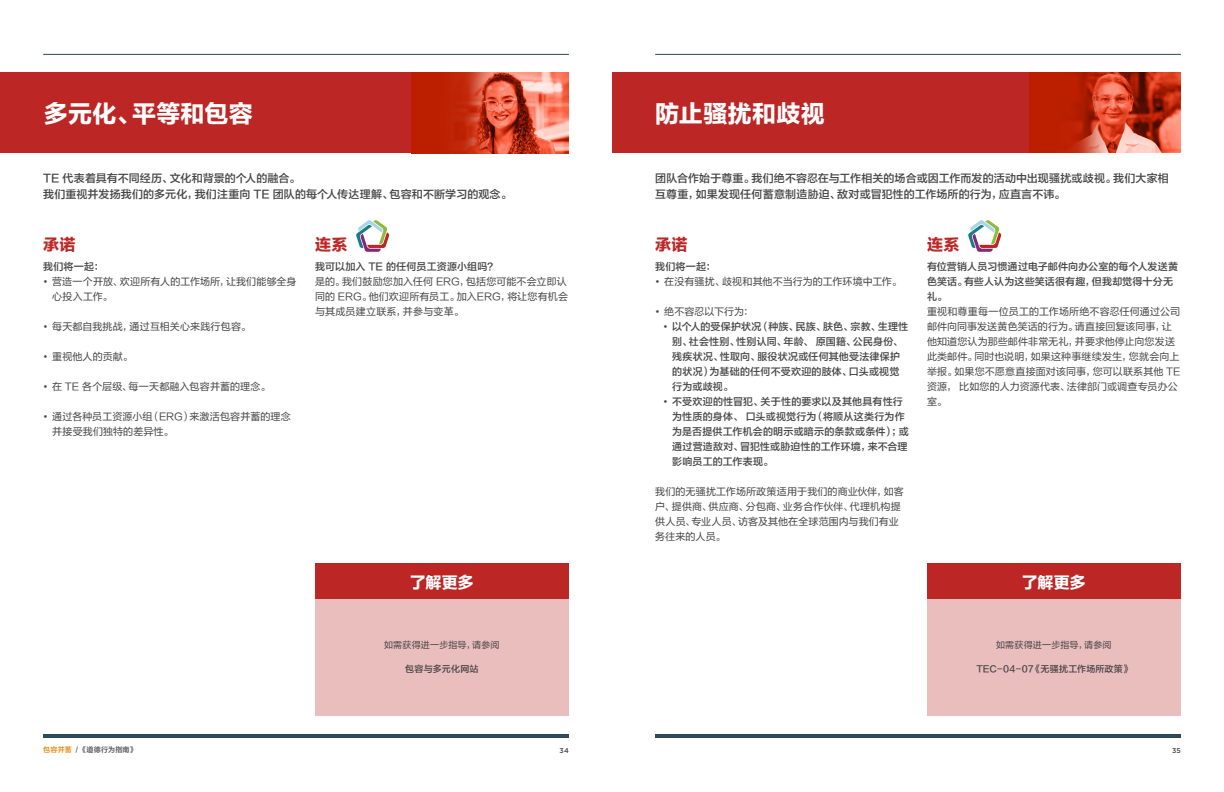
<style>
.page{position:relative;width:1224px;height:792px;background:#fff}
.page>*{position:absolute;margin:0;border:0;box-sizing:border-box;transform-origin:0 0}
.t1{font:24px "FZLTDHJW GB1 0";letter-spacing:.01em;color:#fff}
.t2{font:16px "FZLTDHJW GB1 0";color:#fff}
.t3{font:16px "FZLTDHJW GB1 0";letter-spacing:.025em;color:#bc2726}
.t4{font:11px/16px "FZLTZHJW GB1 0";letter-spacing:.01em;color:#464547}
.t5{font:10px/15px "FZLTHJW GB1 0";letter-spacing:.01em;color:#464547}
.t6{font:10px/15px "FZLTZHJW GB1 0";letter-spacing:.015em;color:#464547}
.t7{font:9px "FZLTZHJW GB1 0";letter-spacing:.02em;color:#464547}
.t8{font:9px "FZLTHJW GB1 0";letter-spacing:.015em;color:#464547}
.t9{font:7px "FZLTZHJW GB1 0";letter-spacing:.03em;color:#464547}
.t10{font:500 7px "Gotham";color:#464547}
.s1{font-family:"Gotham"}
.s2{color:#e98300}
</style>
<div class="page">
<hr style="left:655px;top:734px;width:526px;height:4px;background:#2e4957">
<hr style="left:655px;top:54px;width:526px;height:1px;background:#2e4957">
<hr style="left:43px;top:734px;width:526px;height:4px;background:#2e4957">
<hr style="left:43px;top:54px;width:526px;height:1px;background:#2e4957">
<div style="left:612px;top:72px;width:569px;height:81px;background:#bc2726"></div>
<img style="left:1029px;top:72px;width:152px;height:81px">
<div style="left:0;top:72px;width:569px;height:81px;background:#bc2726"></div>
<img style="left:411px;top:72px;width:158px;height:81px">
<div style="left:927px;top:599px;width:254px;height:117px;background:#ebbebe"></div>
<div style="left:927px;top:564px;width:254px;height:35px;background:#bc2726"></div>
<div style="left:315px;top:599px;width:254px;height:117px;background:#ebbebe"></div>
<div style="left:315px;top:564px;width:254px;height:35px;background:#bc2726"></div>
<svg style="left:356px;top:220px;width:33px;height:32px"></svg>
<svg style="left:968px;top:220px;width:33px;height:32px"></svg>
<h1 class="t1" style="left:44px;top:101px;width:210px">多元化、平等和包容</h1>
<h1 class="t1" style="left:655px;top:101px;width:171px">防止骚扰和歧视</h1>
<p class="t4" style="left:43px;top:171px;width:470px">TE 代表着具有不同经历、文化和背景的个人的融合。<br>我们重视并发扬我们的多元化，我们注重向 TE 团队的每个人传达理解、包容和不断学习的观念。</p>
<h2 class="t3" style="left:315px;top:236px;width:34px">连系</h2>
<p class="t6" style="left:315px;top:259px;width:184px">我可以加入 TE 的任何员工资源小组吗？</p>
<p class="t5" style="left:315px;top:274px;width:255px">是的。我们鼓励您加入任何 ERG，包括您可能不会立即认同的 ERG。他们欢迎所有员工。加入ERG，将让您有机会与其成员建立联系，并参与变革。</p>
<h2 class="t3" style="left:43px;top:236px;width:34px">承诺</h2>
<p class="t6" style="left:43px;top:259px;width:62px">我们将一起：</p>
<p class="t5" style="left:52px;top:274px;width:246px;text-indent:-9px"><span class="s1">•</span> 营造一个开放、欢迎所有人的工作场所，让我们能够全身心投入工作。</p>
<p class="t5" style="left:43px;top:319px;width:209px"><span class="s1">•</span> 每天都自我挑战，通过互相关心来践行包容。</p>
<p class="t5" style="left:43px;top:349px;width:91px"><span class="s1">•</span> 重视他人的贡献。</p>
<p class="t5" style="left:43px;top:379px;width:229px"><span class="s1">•</span> 在 TE 各个层级、每一天都融入包容并蓄的理念。</p>
<p class="t5" style="left:52px;top:409px;width:240px;text-indent:-9px"><span class="s1">•</span> 通过各种员工资源小组（ERG）来激活包容并蓄的理念并接受我们独特的差异性。</p>
<p class="t4" style="left:655px;top:171px;width:515px">团队合作始于尊重。我们绝不容忍在与工作相关的场合或因工作而发的活动中出现骚扰或歧视。我们大家相互尊重，如果发现任何蓄意制造胁迫、敌对或冒犯性的工作场所的行为，应直言不讳。</p>
<h2 class="t3" style="left:655px;top:236px;width:34px">承诺</h2>
<p class="t6" style="left:655px;top:259px;width:62px">我们将一起：</p>
<p class="t5" style="left:655px;top:274px;width:248px"><span class="s1">•</span> 在没有骚扰、歧视和其他不当行为的工作环境中工作。</p>
<p class="t5" style="left:655px;top:304px;width:100px"><span class="s1">•</span> 绝不容忍以下行为：</p>
<p class="t6" style="left:672px;top:319px;width:237px;text-indent:-9px"><span class="s1">•</span> 以个人的受保护状况（种族、民族、肤色、宗教、生理性别、社会性别、性别认同、年龄、 原国籍、公民身份、残疾状况、性取向、服役状况或任何其他受法律保护的状况）为基础的任何不受欢迎的肢体、口头或视觉行为或歧视。</p>
<p class="t6" style="left:672px;top:394px;width:238px;text-indent:-9px"><span class="s1">•</span> 不受欢迎的性冒犯、关于性的要求以及其他具有性行为性质的身体、 口头或视觉行为（将顺从这类行为作为是否提供工作机会的明示或暗示的条款或条件）；或通过营造敌对、冒犯性或胁迫性的工作环境，来不合理影响员工的工作表现。</p>
<p class="t5" style="left:655px;top:484px;width:250px">我们的无骚扰工作场所政策适用于我们的商业伙伴，如客户、提供商、供应商、分包商、业务合作伙伴、代理机构提供人员、专业人员、访客及其他在全球范围内与我们有业务往来的人员。</p>
<h2 class="t3" style="left:927px;top:236px;width:34px">连系</h2>
<p class="t6" style="left:927px;top:259px;width:253px">有位营销人员习惯通过电子邮件向办公室的每个人发送黄色笑话。有些人认为这些笑话很有趣，但我却觉得十分无礼。</p>
<p class="t5" style="left:927px;top:304px;width:255px">重视和尊重每一位员工的工作场所绝不容忍任何通过公司邮件向同事发送黄色笑话的行为。请直接回复该同事，让他知道您认为那些邮件非常无礼，并要求他停止向您发送此类邮件。同时也说明，如果这种事继续发生，您就会向上举报。如果您不愿意直接面对该同事，您可以联系其他 TE资源， 比如您的人力资源代表、法律部门或调查专员办公室。</p>
<h2 class="t2" style="left:410px;top:573px;width:66px">了解更多</h2>
<h2 class="t2" style="left:1022px;top:573px;width:66px">了解更多</h2>
<p class="t8" style="left:384px;top:640px;width:117px">如需获得进一步指导，请参阅</p>
<p class="t7" style="left:405px;top:664px;width:75px">包容与多元化网站</p>
<p class="t8" style="left:996px;top:640px;width:117px">如需获得进一步指导，请参阅</p>
<p class="t7" style="left:976px;top:664px;width:157px">TEC-04-07《无骚扰工作场所政策》</p>
<p class="t9" style="left:43px;top:746px;width:95px"><span class="s2">包容并蓄</span> / 《道德行为指南》</p>
<p class="t10" style="left:560px;top:746px;width:11px">34</p>
<p class="t10" style="left:1172px;top:746px;width:10px">35</p>
</div>
